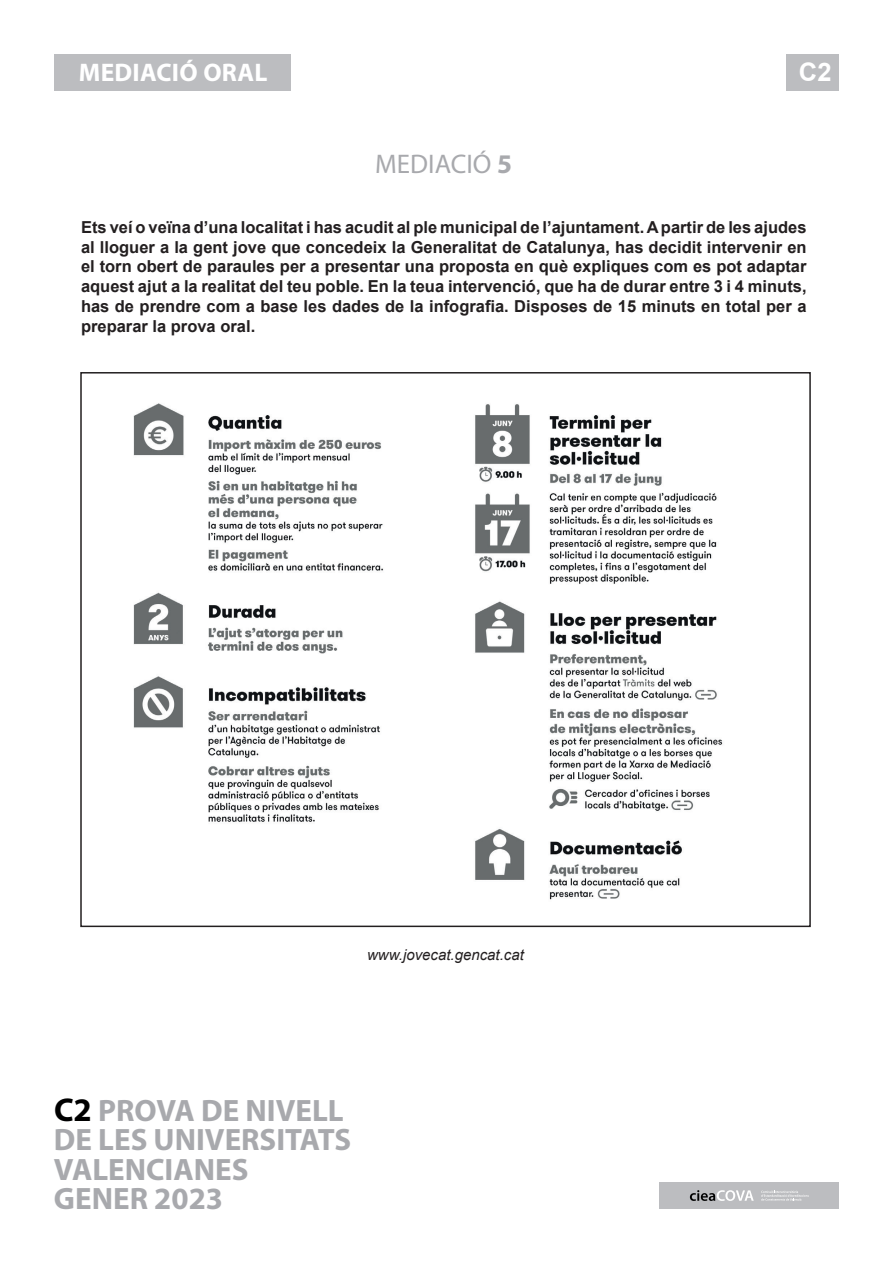
<style>
.page{position:relative;width:893px;height:1263px;background:#fff}
.page>*{position:absolute;margin:0;border:0;box-sizing:border-box;transform-origin:0 0}
.t1{font:700 31.05px/29.4px "Myriad Pro";color:#a8a9ad}
.t2{font:27px "Myriad Pro";color:#a8a9ad}
.t3{font:700 25.5px "Myriad Pro";letter-spacing:.01em;color:#fff}
.t4{font:700 25.5px "Arial";color:#fff}
.t5{font:700 16.5px/19.8px "Arial";color:#231f20;text-align:justify}
.t6{font:italic 15px "Arial";color:#231f20}
.s1{font-weight:700}
.s2{font-size:33px;color:#000}
</style>
<div class="page">
<div style="left:660px;top:1182px;width:179px;height:27px;background:#bcbdc0"></div>
<svg style="left:690px;top:1190px;width:64px;height:11px"></svg>
<svg style="left:761px;top:1190px;width:48px;height:10px"></svg>
<div style="left:54px;top:54px;width:237px;height:37px;background:#bcbdc0"></div>
<div style="left:787px;top:54px;width:52px;height:37px;background:#bcbdc0"></div>
<img style="left:133px;top:403px;width:590px;height:497px">
<h3 class="t3" style="left:79px;top:56px;width:190px">MEDIACIÓ ORAL</h3>
<h2 class="t2" style="left:375px;top:148px;width:138px">MEDIACIÓ <span class="s1">5</span></h2>
<h3 class="t4" style="left:799px;top:56px;width:34px">C2</h3>
<p class="t5" style="left:81px;top:218px;width:727px">Ets veí o veïna d’una localitat i has acudit al ple municipal de l’ajuntament. A partir de les ajudes al lloguer a la gent jove que concedeix la Generalitat de Catalunya, has decidit intervenir en el torn obert de paraules per a presentar una proposta en què expliques com es pot adaptar aquest ajut a la realitat del teu poble. En la teua intervenció, que ha de durar entre 3 i 4 minuts, has de prendre com a base les dades de la infografia. Disposes de 15 minuts en total per a preparar la prova oral.</p>
<p class="t6" style="left:367px;top:945px;width:158px">www.jovecat.gencat.cat</p>
<h1 class="t1" style="left:54px;top:1095px;width:299px"><span class="s2">C2</span> PROVA DE NIVELL<br>DE LES UNIVERSITATS<br>VALENCIANES<br>GENER 2023</h1>
</div>
